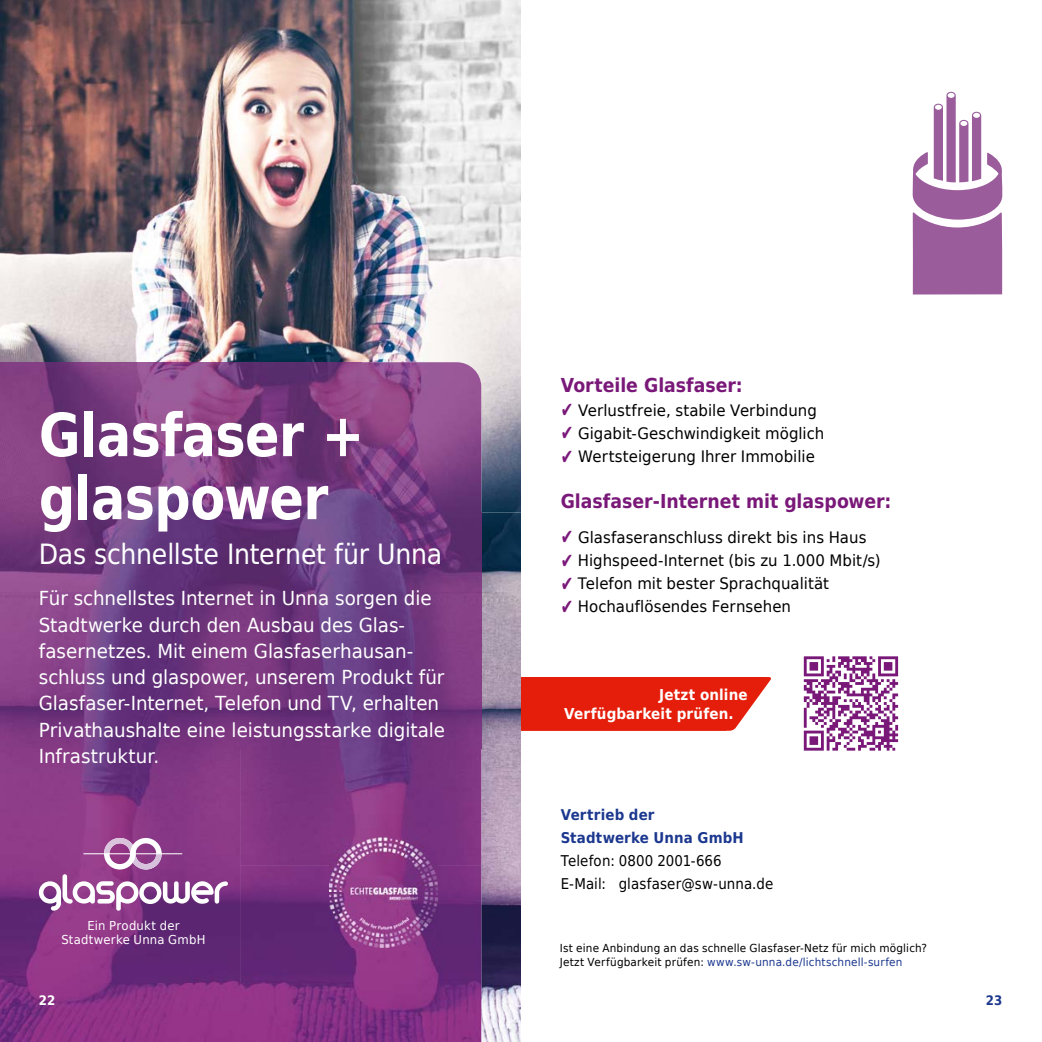
<style>
.page{position:relative;width:1042px;height:1042px;background:#fff}
.page>*{position:absolute;margin:0;border:0;box-sizing:border-box;transform-origin:0 0}
.t1{font:700 59.5px/63px "DejaVu Sans Condensed";letter-spacing:-.01em;color:#fff;scale:.95 1}
.t2{font:28px "DejaVu LGC Sans Condensed";letter-spacing:-.01em;color:#fff}
.t3{font:19.25px/26.2px "DejaVu LGC Sans";color:#fff;scale:.95 1}
.t4{font:700 19.25px "DejaVu Sans Condensed";color:#791878}
.t5{font:15.75px "DejaVu Sans";letter-spacing:.005em;color:#000;scale:.95 1}
.t6{font:700 15.05px/19.6px "DejaVu Sans Condensed";letter-spacing:.01em;color:#fff}
.t7{font:14.88px/23.1px "DejaVu Sans Condensed";letter-spacing:.01em;color:#000}
.t8{font:700 14.88px/23.1px "DejaVu Sans Condensed";letter-spacing:.01em;color:#1c388f}
.t9{font:700 13.12px "DejaVu LGC Sans Condensed";color:#fff}
.t10{font:700 13.12px "DejaVu LGC Sans Condensed";color:#1c388f}
.t11{font:12.25px/14px "DejaVu Sans";letter-spacing:.02em;color:#fff;text-align:center;scale:.95 1}
.t12{font:11.03px/14px "DejaVu Sans";letter-spacing:.015em;color:#000;scale:.95 1}
.s1{font-size:21px;color:#791878}
.s2{color:#1c388f}
</style>
<div class="page">
<svg style="left:521px;top:677px;width:250px;height:54px;background:#e52e1c"></svg>
<img style="left:0;top:0;width:521px;height:512px">
<img style="left:0;top:362px;width:481px;height:385px">
<img style="left:481px;top:512px;width:40px;height:530px">
<img style="left:0;top:747px;width:240px;height:295px">
<img style="left:240px;top:747px;width:241px;height:118px">
<img style="left:240px;top:865px;width:121px;height:177px">
<img style="left:422px;top:865px;width:59px;height:177px">
<img style="left:361px;top:947px;width:61px;height:95px">
<svg style="left:912px;top:92px;width:90px;height:202px"></svg>
<svg style="left:39px;top:838px;width:189px;height:72px"></svg>
<hr style="left:83px;top:853px;width:99px;height:1px;background:#fff">
<img style="left:329px;top:838px;width:109px;height:109px">
<svg style="left:804px;top:656px;width:94px;height:94px"></svg>
<h1 class="t1" style="left:39px;top:402px;width:344px">Glasfaser + glaspower</h1>
<h2 class="t2" style="left:39px;top:534px;width:405px">Das schnellste Internet für Unna</h2>
<p class="t3" style="left:39px;top:585px;width:429px">Für schnellstes Internet in Unna sorgen die Stadtwerke durch den Ausbau des Glas&shy;fasernetzes. Mit einem Glasfaserhausan&shy;schluss und glaspower, unserem Produkt für Glasfaser-Internet, Telefon und TV, erhalten Privathaushalte eine leistungsstarke digitale Infrastruktur.</p>
<p class="t11" style="left:61px;top:918px;width:153px">Ein Produkt der<br>Stadtwerke Unna GmbH</p>
<p class="t4" style="left:561px;top:370px;width:184px">Vorteile Glasfaser:</p>
<p class="t5" style="left:561px;top:396px;width:271px"><span class="s1">✔</span> Verlustfreie, stabile Verbindung</p>
<p class="t5" style="left:561px;top:419px;width:279px"><span class="s1">✔</span> Gigabit-Geschwindigkeit möglich</p>
<p class="t5" style="left:561px;top:442px;width:269px"><span class="s1">✔</span> Wertsteigerung Ihrer Immobilie</p>
<p class="t4" style="left:561px;top:485px;width:332px">Glasfaser-Internet mit glaspower:</p>
<p class="t5" style="left:561px;top:523px;width:323px"><span class="s1">✔</span> Glasfaseranschluss direkt bis ins Haus</p>
<p class="t5" style="left:561px;top:546px;width:338px"><span class="s1">✔</span> Highspeed-Internet (bis zu 1.000 Mbit/s)</p>
<p class="t5" style="left:561px;top:569px;width:284px"><span class="s1">✔</span> Telefon mit bester Sprachqualität</p>
<p class="t5" style="left:561px;top:592px;width:244px"><span class="s1">✔</span> Hochauflösendes Fernsehen</p>
<p class="t6" style="left:564px;top:684px;width:185px;text-indent:95px">Jetzt online<br>Verfügbarkeit prüfen.</p>
<p class="t8" style="left:561px;top:803px;width:185px">Vertrieb der<br>Stadtwerke Unna GmbH</p>
<p class="t7" style="left:561px;top:849px;width:214px">Telefon: 0800 2001-666<br>E-Mail: glasfaser@sw-unna.de</p>
<p class="t12" style="left:560px;top:940px;width:388px">Ist eine Anbindung an das schnelle Glasfaser-Netz für mich möglich?<br>Jetzt Verfügbarkeit prüfen: <span class="s2">www.sw-unna.de/lichtschnell-surfen</span></p>
<p class="t9" style="left:39px;top:990px;width:18px">22</p>
<p class="t10" style="left:986px;top:990px;width:18px">23</p>
</div>
